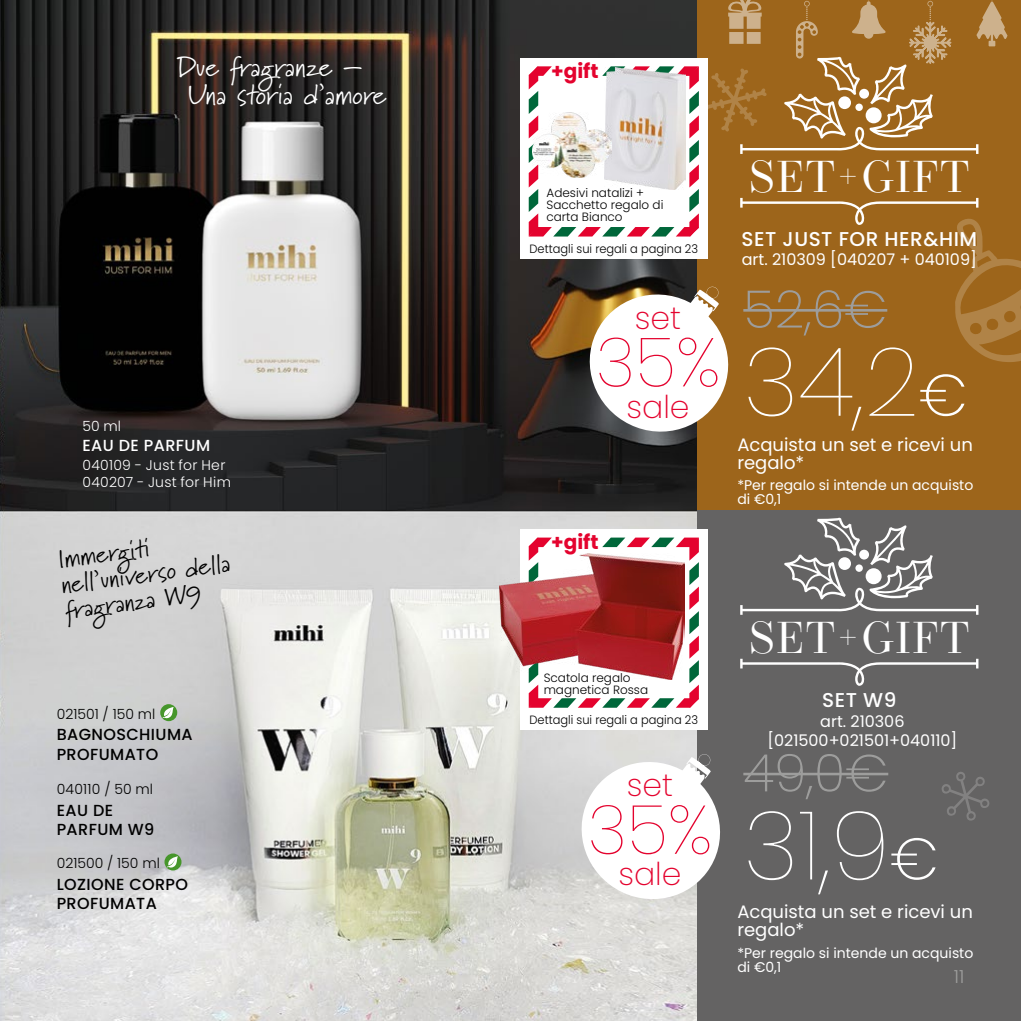
<style>
.page{position:relative;width:1021px;height:1021px;background:#fff}
.page>*{position:absolute;margin:0;border:0;box-sizing:border-box;transform-origin:0 0}
.t1{font:100 96px "Poppins";color:#fff}
.t2{font:100 68.6px "Poppins";color:#e4032e}
.t3{font:200 52px "Poppins";color:#9d9d9c}
.t4{font:44.6px "Operetta 12";letter-spacing:.025em;color:#fff}
.t5{font:200 31.4px "Poppins";color:#e4032e}
.t6{font:28px/28px "Marydale";color:#fff}
.t7{font:25.6px/25.6px "Marydale";color:#000}
.t8{font:500 20px "Poppins";letter-spacing:.025em;color:#fff}
.t9{font:700 20px "Poppins";color:#e4032e}
.t10{font:18px/18px "Poppins";color:#fff}
.t11{font:300 18px "Poppins";color:#9d9d9c}
.t12{font:16px/19.2px "Poppins";color:#fff;text-align:center}
.t13{font:500 16px/19.2px "Poppins";letter-spacing:.025em;color:#000}
.t14{font:500 16px "Poppins";letter-spacing:.025em;color:#fff}
.t15{font:14px/14px "Poppins";color:#fff}
.t16{font:300 14px/16.8px "Poppins";letter-spacing:.02em;color:#fff}
.t17{font:300 14px "Poppins";color:#000}
.t18{font:300 12px/12px "Poppins";color:#000}
.t19{font:300 12px "Poppins";color:#000;scale:.95 1}
.s1{font-weight:200;font-size:58.6px}
</style>
<div class="page">
<img style="left:0;top:0;width:697px;height:1020px">
<svg style="left:164px;top:853px;width:17px;height:17px"></svg>
<svg style="left:167px;top:856px;width:11px;height:12px"></svg>
<svg style="left:160px;top:704px;width:17px;height:17px"></svg>
<svg style="left:162px;top:707px;width:12px;height:11px"></svg>
<div style="left:697px;top:0;width:323px;height:510px;background:#9d651b"></div>
<div style="left:697px;top:510px;width:323px;height:510px;background:#646363"></div>
<svg style="left:941px;top:772px;width:49px;height:49px"></svg>
<svg style="left:740px;top:658px;width:238px;height:27px"></svg>
<svg style="left:740px;top:517px;width:238px;height:98px"></svg>
<hr style="left:743px;top:772px;width:145px;height:3px;background:#9d9d9c">
<svg style="left:572px;top:753px;width:148px;height:154px"></svg>
<div style="left:520px;top:58px;width:187px;height:201px;background:#fff"></div>
<svg style="left:528px;top:0;width:492px;height:440px"></svg>
<img style="left:604px;top:67px;width:81px;height:122px">
<img style="left:532px;top:113px;width:79px;height:65px">
<div style="left:520px;top:529px;width:187px;height:201px;background:#fff"></div>
<svg style="left:528px;top:537px;width:171px;height:170px"></svg>
<img style="left:499px;top:553px;width:186px;height:126px">
<h3 class="t6" style="left:188px;top:53px;width:200px;text-indent:-10px">Due fragranze –<br>Una storia d’amore</h3>
<p class="t16" style="left:82px;top:418px;width:40px">50 ml</p>
<p class="t16" style="left:82px;top:456px;width:150px">040109 - Just for Her<br>040207 - Just for Him</p>
<h3 class="t14" style="left:82px;top:436px;width:129px">EAU DE PARFUM</h3>
<h3 class="t7" style="left:56px;top:547px;width:172px;rotate:-8deg">Immergiti nell’universo della fr agranza W9</h3>
<p class="t17" style="left:57px;top:705px;width:100px">021501 / 150 ml</p>
<h3 class="t13" style="left:57px;top:725px;width:137px">BAGNOSCHIUMA<br>PROFUMATO</h3>
<p class="t17" style="left:57px;top:781px;width:98px">040110 / 50 ml</p>
<h3 class="t13" style="left:57px;top:800px;width:99px">EAU DE<br>PARFUM W9</h3>
<p class="t17" style="left:57px;top:855px;width:105px">021500 / 150 ml</p>
<h3 class="t13" style="left:57px;top:874px;width:133px">LOZIONE CORPO<br>PROFUMATA</h3>
<h3 class="t9" style="left:551px;top:59px;width:49px">+gift</h3>
<p class="t18" style="left:546px;top:187px;width:118px">Adesivi natalizi +<br>Sacchetto regalo di carta Bianco</p>
<p class="t19" style="left:529px;top:241px;width:179px">Dettagli sui regali a pagina 23</p>
<h3 class="t5" style="left:635px;top:299px;width:48px">set</h3>
<h2 class="t2" style="left:595px;top:322px;width:126px">35%</h2>
<h3 class="t5" style="left:626px;top:388px;width:65px">sale</h3>
<h3 class="t9" style="left:551px;top:530px;width:49px">+gift</h3>
<h3 class="t4" style="left:748px;top:151px;width:222px">SET+GIFT</h3>
<h3 class="t8" style="left:741px;top:227px;width:237px">SET JUST FOR HER&amp;HIM</h3>
<h3 class="t12" style="left:741px;top:250px;width:236px">art. 210309 [040207 + 040109]</h3>
<h3 class="t3" style="left:743px;top:279px;width:145px">52,6€</h3>
<h1 class="t1" style="left:743px;top:326px;width:226px">34,2<span class="s1">€</span></h1>
<h3 class="t10" style="left:737px;top:435px;width:237px">Acquista un set e ricevi un regalo*</h3>
<p class="t15" style="left:737px;top:478px;width:237px">*Per regalo si intende un acquisto di €0,1</p>
<p class="t18" style="left:543px;top:672px;width:106px">Scatola regalo magnetica Rossa</p>
<p class="t19" style="left:529px;top:712px;width:179px">Dettagli sui regali a pagina 23</p>
<h3 class="t5" style="left:627px;top:767px;width:48px">set</h3>
<h2 class="t2" style="left:587px;top:790px;width:126px">35%</h2>
<h3 class="t5" style="left:618px;top:856px;width:65px">sale</h3>
<h3 class="t4" style="left:748px;top:611px;width:222px">SET+GIFT</h3>
<h3 class="t8" style="left:822px;top:688px;width:76px">SET W9</h3>
<h3 class="t12" style="left:767px;top:712px;width:191px">art. 210306 [021500+021501+040110]</h3>
<h3 class="t3" style="left:743px;top:743px;width:146px">49,0€</h3>
<h1 class="t1" style="left:743px;top:790px;width:197px">31,9<span class="s1">€</span></h1>
<h3 class="t10" style="left:737px;top:902px;width:237px">Acquista un set e ricevi un regalo*</h3>
<p class="t15" style="left:737px;top:945px;width:237px">*Per regalo si intende un acquisto di €0,1</p>
<h3 class="t11" style="left:953px;top:966px;width:12px">11</h3>
</div>
